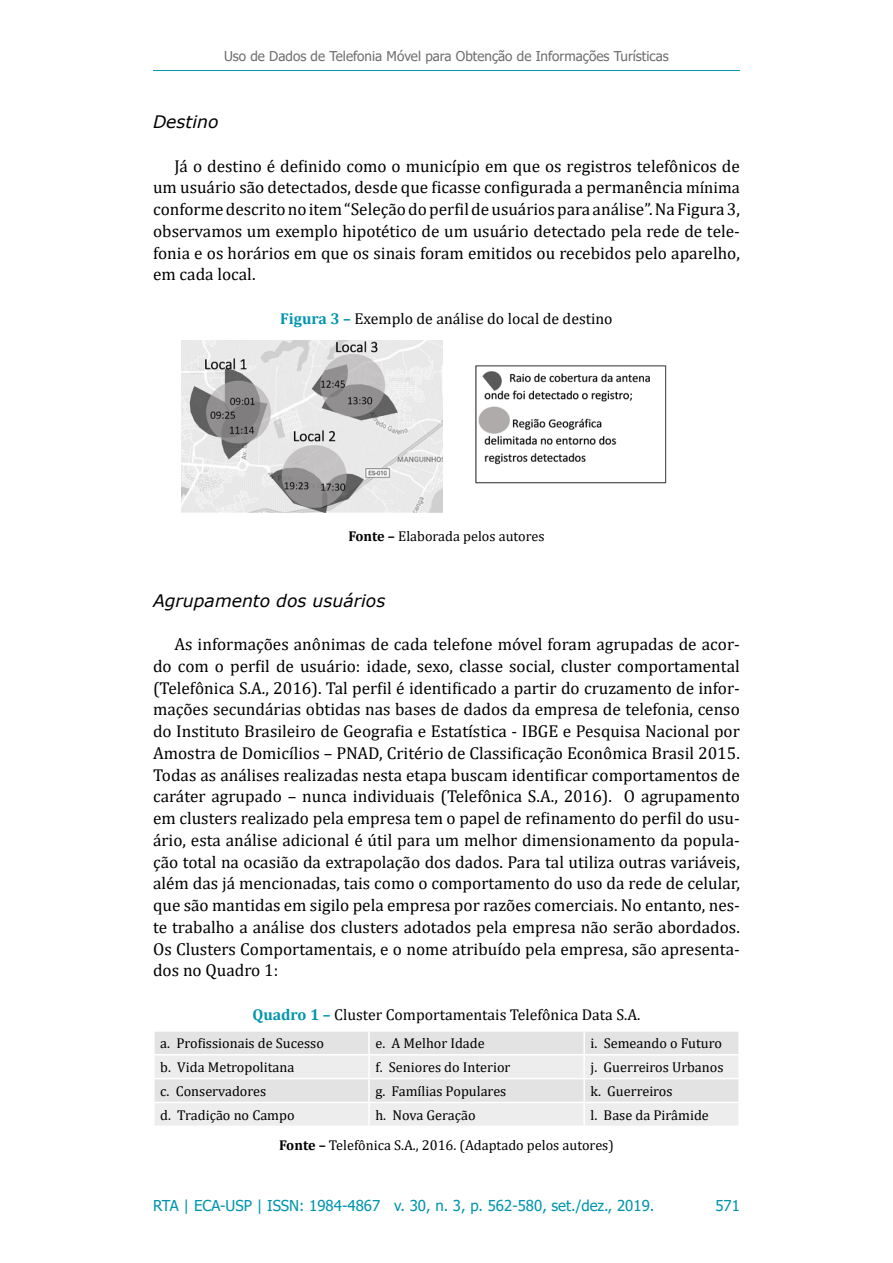
<style>
.page{position:relative;width:893px;height:1263px;background:#fff}
.page>*{position:absolute;margin:0;border:0;box-sizing:border-box;transform-origin:0 0}
.t1{font:17.25px/21.8px "Cambria";color:#000;text-align:justify}
.t2{font:italic 17.25px "Verdana";color:#000}
.t3{font:15.75px "Cambria";color:#000}
.t4{font:15px "Tahoma";color:#0095ad}
.t5{font:14.25px/30.5px "Cambria";color:#000}
.t6{font:13.5px "Tahoma";color:#706f6f}
.s1{font-size:16.5px}
.s2{font-weight:700;color:#0095ad}
.s3{font-weight:700}
</style>
<div class="page">
<hr style="left:153px;top:70px;width:587px;height:1px;background:#0095ad">
<img style="left:181px;top:341px;width:262px;height:171px">
<img style="left:475px;top:365px;width:192px;height:119px">
<svg style="left:155px;top:1032px;width:583px;height:93px;background:#e8e8e8"></svg>
<hr style="left:368px;top:1032px;width:2px;height:22px;background:#fff">
<hr style="left:583px;top:1032px;width:2px;height:22px;background:#fff">
<hr style="left:368px;top:1055px;width:2px;height:23px;background:#fff">
<hr style="left:583px;top:1055px;width:2px;height:23px;background:#fff">
<hr style="left:368px;top:1079px;width:2px;height:23px;background:#fff">
<hr style="left:583px;top:1079px;width:2px;height:23px;background:#fff">
<hr style="left:368px;top:1103px;width:2px;height:22px;background:#fff">
<hr style="left:583px;top:1103px;width:2px;height:22px;background:#fff">
<hr style="left:153px;top:1078px;width:216px;height:1px;background:#fff">
<hr style="left:369px;top:1078px;width:215px;height:1px;background:#fff">
<hr style="left:584px;top:1078px;width:156px;height:1px;background:#fff">
<hr style="left:153px;top:1102px;width:216px;height:1px;background:#fff">
<hr style="left:369px;top:1102px;width:215px;height:1px;background:#fff">
<hr style="left:584px;top:1102px;width:156px;height:1px;background:#fff">
<hr style="left:153px;top:1054px;width:216px;height:1px;background:#fff">
<hr style="left:369px;top:1054px;width:215px;height:1px;background:#fff">
<hr style="left:584px;top:1054px;width:156px;height:1px;background:#fff">
<p class="t6" style="left:224px;top:47px;width:446px">Uso de Dados de Telefonia Móvel para Obtenção de Informações Turísticas</p>
<p class="t2" style="left:153px;top:110px;width:67px">Destino</p>
<p class="t1" style="left:153px;top:155px;width:588px;text-indent:21px">Já o destino é definido como o município em que os registros telefônicos de um usuário são detectados, desde que ficasse configurada a permanência <span class="s1">mínima </span>conforme descrito no item “Seleção do perfil de usuários para análise”. Na Figura 3, observamos um exemplo hipotético de um usuário detectado pela rede de tele&shy;fonia e os horários em que os sinais foram emitidos ou recebidos pelo aparelho, em cada local.</p>
<p class="t3" style="left:280px;top:309px;width:334px"><span class="s2">Figura 3 –</span> Exemplo de análise do local de destino</p>
<p class="t5" style="left:348px;top:521px;width:198px"><span class="s3">Fonte –</span> Elaborada pelos autores</p>
<p class="t2" style="left:153px;top:588px;width:234px">Agrupamento dos usuários</p>
<p class="t1" style="left:153px;top:633px;width:588px;text-indent:21px">As informações anônimas de cada telefone móvel foram agrupadas de acor&shy;do com o perfil de usuário: idade, sexo, classe social, cluster comportamental (Telefônica S.A., 2016). Tal perfil é identificado a partir do cruzamento de infor&shy;mações secundárias obtidas nas bases de dados da empresa de telefonia, censo do Instituto Brasileiro de Geografia e Estatística - IBGE e Pesquisa Nacional por Amostra de Domicílios – PNAD, Critério de Classificação Econômica Brasil 2015.<br>Todas as análises realizadas nesta etapa buscam identificar comportamentos de caráter agrupado – nunca individuais (Telefônica S.A., 2016). O agrupamento em clusters realizado pela empresa tem o papel de refinamento do perfil do usu&shy;ário, esta análise adicional é útil para um melhor dimensionamento da popula&shy;ção total na ocasião da extrapolação dos dados. Para tal utiliza outras variáveis, além das já mencionadas, tais como o comportamento do uso da rede de celular, que são mantidas em sigilo pela empresa por razões comerciais. No entanto, nes&shy;te trabalho a análise dos clusters adotados pela empresa não serão abordados.<br>Os Clusters Comportamentais, e o nome atribuído pela empresa, são apresenta&shy;dos no Quadro 1:</p>
<p class="t3" style="left:252px;top:1005px;width:390px"><span class="s2">Quadro 1 –</span> Cluster Comportamentais Telefônica Data S.A.</p>
<p class="t5" style="left:160px;top:1028px;width:165px">a. Profissionais de Sucesso</p>
<p class="t5" style="left:375px;top:1028px;width:111px">e. A Melhor Idade</p>
<p class="t5" style="left:591px;top:1028px;width:133px">i. Semeando o Futuro</p>
<p class="t5" style="left:160px;top:1052px;width:136px">b. Vida Metropolitana</p>
<p class="t5" style="left:375px;top:1052px;width:137px">f. Seniores do Interior</p>
<p class="t5" style="left:591px;top:1052px;width:134px">j. Guerreiros Urbanos</p>
<p class="t5" style="left:160px;top:1076px;width:108px">c. Conservadores</p>
<p class="t5" style="left:375px;top:1076px;width:132px">g. Famílias Populares</p>
<p class="t5" style="left:591px;top:1076px;width:84px">k. Guerreiros</p>
<p class="t5" style="left:160px;top:1100px;width:136px">d. Tradição no Campo</p>
<p class="t5" style="left:375px;top:1100px;width:102px">h. Nova Geração</p>
<p class="t5" style="left:279px;top:1100px;width:431px;text-indent:311px">l. Base da Pirâmide<br><span class="s3">Fonte –</span> Telefônica S.A., 2016. (Adaptado pelos autores)</p>
<p class="t4" style="left:153px;top:1196px;width:503px">RTA | ECA-USP | ISSN: 1984-4867 v. 30, n. 3, p. 562-580, set./dez., 2019.</p>
<p class="t4" style="left:715px;top:1196px;width:26px">571</p>
</div>
